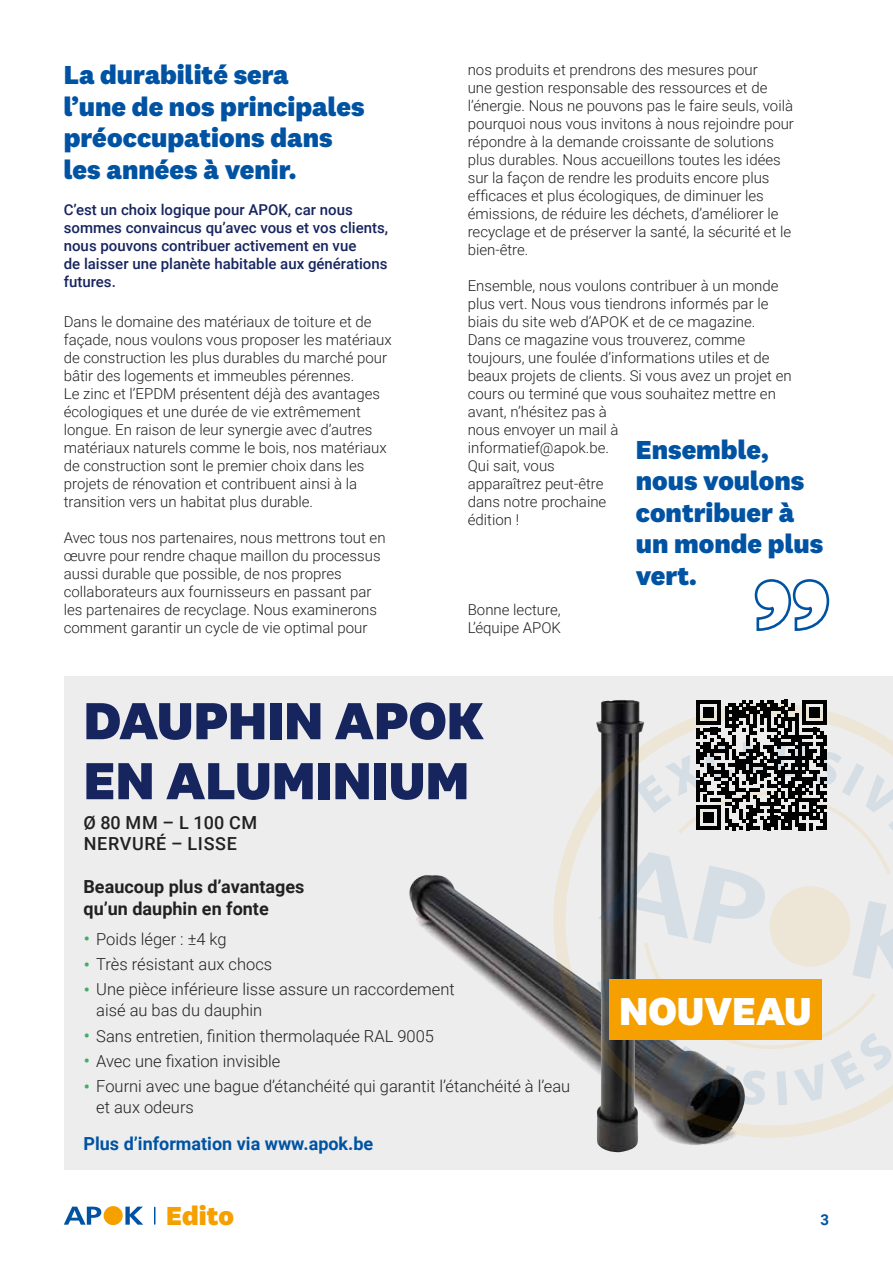
<style>
.page{position:relative;width:893px;height:1263px;background:#fff}
.page>*{position:absolute;margin:0;border:0;box-sizing:border-box;transform-origin:0 0}
.t1{font:800 54px/60px "National 2";color:#17255f}
.t2{font:800 40.35px "National 2";color:#fff}
.t3{font:800 27px/31.5px "National 2";color:#0053a2}
.t4{font:800 27px "National 2";color:#f6a000}
.t5{font:700 18px/22.5px "Roboto";color:#212121}
.t6{font:700 18px "Roboto";color:#0053a2}
.t7{font:500 18px/21px "Roboto";letter-spacing:.035em;color:#212121}
.t8{font:300 16.5px/21px "Roboto";color:#212121}
.t9{font:300 15px/18px "Roboto";color:#212121}
.t10{font:500 15px/18px "Roboto";color:#17255f}
.t11{font:700 15px "Roboto";color:#0053a2}
.s1{font-size:21px;color:#41af64}
</style>
<div class="page">
<div style="left:64px;top:676px;width:829px;height:493px;background:#ededed"></div>
<svg style="left:63px;top:1169px;width:150px;height:57px"></svg>
<img style="left:409px;top:875px;width:117px;height:137px">
<img style="left:597px;top:1139px;width:41px;height:13px">
<svg style="left:552px;top:722px;width:331px;height:417px"></svg>
<svg style="left:754px;top:579px;width:76px;height:52px"></svg>
<svg style="left:597px;top:700px;width:296px;height:406px"></svg>
<h3 class="t3" style="left:64px;top:59px;width:302px">La durabilité sera<br>l’une de nos principales préoccupations dans les années à venir.</h3>
<p class="t10" style="left:64px;top:200px;width:326px">C’est un choix logique pour APOK, car nous sommes convaincus qu’avec vous et vos clients, nous pouvons contribuer activement en vue<br>de laisser une planète habitable aux générations futures.</p>
<p class="t9" style="left:64px;top:312px;width:330px">Dans le domaine des matériaux de toiture et de façade, nous voulons vous proposer les matériaux de construction les plus durables du marché pour bâtir des logements et immeubles pérennes.<br>Le zinc et l’EPDM présentent déjà des avantages écologiques et une durée de vie extrêmement longue. En raison de leur synergie avec d’autres matériaux naturels comme le bois, nos matériaux de construction sont le premier choix dans les projets de rénovation et contribuent ainsi à la transition vers un habitat plus durable.</p>
<p class="t9" style="left:64px;top:528px;width:323px">Avec tous nos partenaires, nous mettrons tout en œuvre pour rendre chaque maillon du processus aussi durable que possible, de nos propres collaborateurs aux fournisseurs en passant par les partenaires de recyclage. Nous examinerons comment garantir un cycle de vie optimal pour</p>
<p class="t9" style="left:468px;top:60px;width:328px">nos produits et prendrons des mesures pour<br>une gestion responsable des ressources et de l’énergie. Nous ne pouvons pas le faire seuls, voilà pourquoi nous vous invitons à nous rejoindre pour répondre à la demande croissante de solutions plus durables. Nous accueillons toutes les idées sur la façon de rendre les produits encore plus efficaces et plus écologiques, de diminuer les émissions, de réduire les déchets, d’améliorer le recyclage et de préserver la santé, la sécurité et le bien-être.</p>
<p class="t9" style="left:468px;top:276px;width:325px">Ensemble, nous voulons contribuer à un monde plus vert. Nous vous tiendrons informés par le biais du site web d’APOK et de ce magazine.<br>Dans ce magazine vous trouverez, comme toujours, une foulée d’informations utiles et de beaux projets de clients. Si vous avez un projet en cours ou terminé que vous souhaitez mettre en avant, n’hésitez pas à<br>nous envoyer un mail à<br>informatief@apok.be.<br>Qui sait, vous<br>apparaîtrez peut-être<br>dans notre prochaine<br>édition !</p>
<h3 class="t3" style="left:636px;top:433px;width:189px">Ensemble, nous voulons contribuer à un monde plus vert.</h3>
<p class="t9" style="left:468px;top:600px;width:95px">Bonne lecture,<br>L’équipe APOK</p>
<h1 class="t1" style="left:83px;top:690px;width:402px">DAUPHIN APOK<br>EN ALUMINIUM</h1>
<p class="t7" style="left:83px;top:811px;width:175px">Ø 80 MM – L 100 CM<br>NERVURÉ – LISSE</p>
<p class="t5" style="left:83px;top:874px;width:222px">Beaucoup plus d’avantages qu’un dauphin en fonte</p>
<p class="t8" style="left:83px;top:928px;width:145px"><span class="s1">•</span> Poids léger : ±4 kg</p>
<p class="t8" style="left:83px;top:953px;width:190px"><span class="s1">•</span> Très résistant aux chocs</p>
<p class="t8" style="left:96px;top:978px;width:360px;text-indent:-13px"><span class="s1">•</span> Une pièce inférieure lisse assure un raccordement aisé au bas du dauphin</p>
<p class="t8" style="left:83px;top:1024px;width:352px"><span class="s1">•</span> Sans entretien, finition thermolaquée RAL 9005</p>
<p class="t8" style="left:83px;top:1050px;width:199px"><span class="s1">•</span> Avec une fixation invisible</p>
<p class="t8" style="left:96px;top:1075px;width:476px;text-indent:-13px"><span class="s1">•</span> Fourni avec une bague d’étanchéité qui garantit l’étanchéité à l’eau et aux odeurs</p>
<p class="t6" style="left:83px;top:1131px;width:291px">Plus d’information via www.apok.be</p>
<h2 class="t2" style="left:619px;top:986px;width:194px">NOUVEAU</h2>
<h3 class="t4" style="left:166px;top:1198px;width:69px">Edito</h3>
<p class="t11" style="left:821px;top:1209px;width:10px">3</p>
</div>
